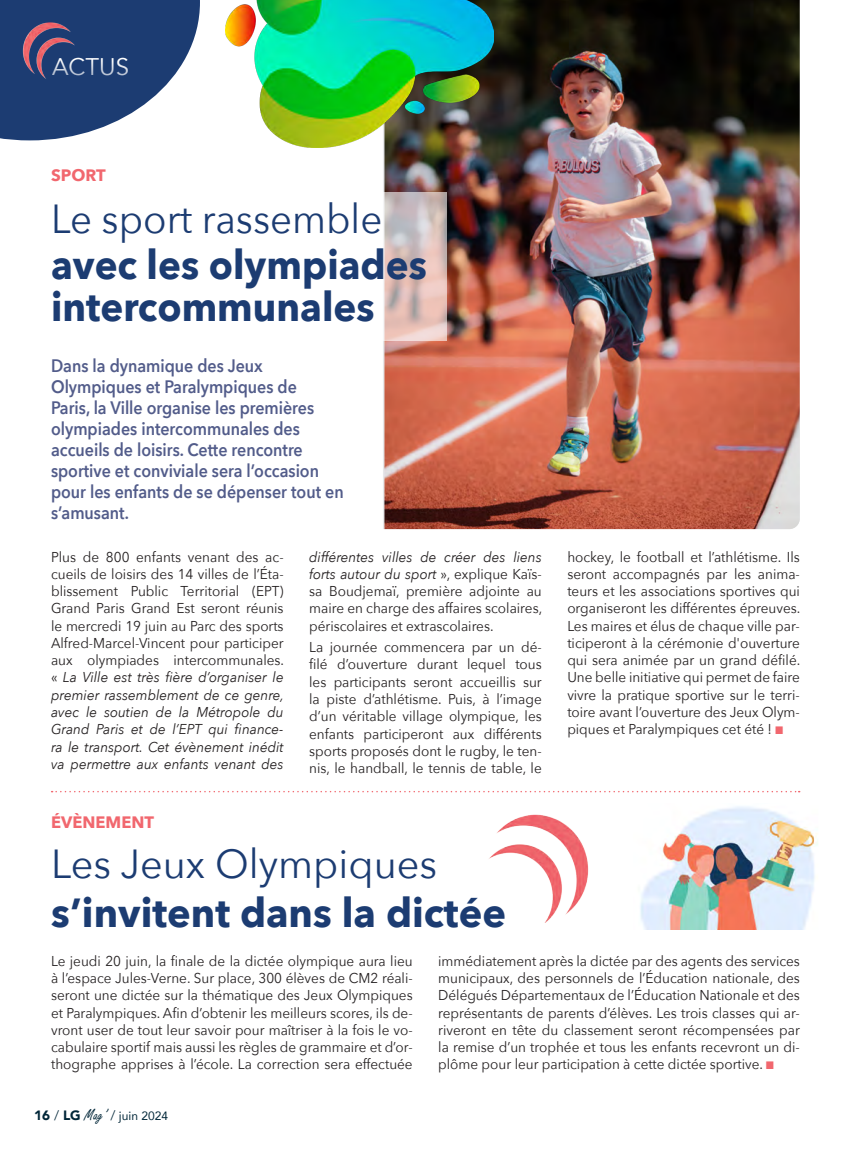
<style>
.page{position:relative;width:851px;height:1149px;background:#fff}
.page>*{position:absolute;margin:0;border:0;box-sizing:border-box;transform-origin:0 0}
.t1{font:700 40.5px/42px "Avenir Next";color:#1c3c72;scale:.95 1}
.t2{font:700 40.5px "Avenir Next";color:#1c3c72}
.t3{font:40.5px "Avenir Next";color:#1c3c72}
.t4{font:40.5px "Avenir Next";color:#1c3c72;scale:.95 1}
.t5{font:24px "Avenir";color:#fff}
.t6{font:600 18px/21px "Avenir Next";color:#525c8a;scale:.89 1}
.t7{font:700 16.5px "Avenir Next";color:#f1676e}
.t8{font:14.25px/17.2px "Avenir Next";color:#231f20;text-align:justify;scale:.95 1}
.t9{font:12px "Avenir";color:#002638}
.s1{font-style:italic}
.s2{font-family:"Monotype Sorts";font-size:10.5px;color:#f1676e}
.s3{font-weight:900;font-size:13.5px}
.s4{font-weight:300;font-size:13.5px}
.s5{font-family:"Freestyle Script";font-size:16.5px}
</style>
<div class="page">
<img style="left:384px;top:0;width:415px;height:529px">
<img style="left:489px;top:814px;width:100px;height:108px">
<svg style="left:0;top:0;width:200px;height:140px"></svg>
<img style="left:21px;top:22px;width:65px;height:58px">
<svg style="left:52px;top:790px;width:747px;height:2px"></svg>
<img style="left:640px;top:806px;width:178px;height:122px">
<div style="left:0;top:192px;width:446px;height:148px;background:#fff"></div>
<img style="left:225px;top:0;width:268px;height:148px">
<h2 class="t5" style="left:52px;top:52px;width:78px">ACTUS</h2>
<p class="t7" style="left:51px;top:160px;width:56px">SPORT</p>
<h1 class="t4" style="left:51px;top:184px;width:350px">Le sport rassemble</h1>
<h1 class="t1" style="left:51px;top:243px;width:397px">avec les olympiades intercommunales</h1>
<p class="t6" style="left:51px;top:354px;width:330px">Dans la dynamique des Jeux<br>Olympiques et Paralympiques de<br>Paris, la Ville organise les premières olympiades intercommunales des accueils de loisirs. Cette rencontre sportive et conviviale sera l’occasion pour les enfants de se dépenser tout en s’amusant.</p>
<p class="t8" style="left:51px;top:547px;width:247px">Plus de 800 enfants venant des ac&shy;cueils de loisirs des 14 villes de l’Éta&shy;blissement Public Territorial (EPT)<br>Grand Paris Grand Est seront réunis le mercredi 19 juin au Parc des sports Alfred-Marcel-Vincent pour participer aux olympiades intercommunales. « <span class="s1">La Ville est très fière d’organiser le premier rassemblement de ce genre, avec le soutien de la Métropole du Grand Paris et de l’EPT qui finance&shy;ra le transport. Cet évènement inédit va permettre aux enfants venant des</span></p>
<p class="t8" style="left:309px;top:547px;width:247px"><span class="s1">différentes villes de créer des liens forts autour du sport</span> », explique Kaïs&shy;sa Boudjemaï, première adjointe au maire en charge des affaires scolaires, périscolaires et extrascolaires.</p>
<p class="t8" style="left:309px;top:637px;width:246px">La journée commencera par un dé&shy;filé d’ouverture durant lequel tous les participants seront accueillis sur la piste d’athlétisme. Puis, à l’image d’un véritable village olympique, les enfants participeront aux différents sports proposés dont le rugby, le ten&shy;nis, le handball, le tennis de table, le</p>
<p class="t7" style="left:51px;top:807px;width:104px">ÉVÈNEMENT</p>
<h1 class="t3" style="left:51px;top:829px;width:387px">Les Jeux Olympiques</h1>
<h1 class="t2" style="left:51px;top:877px;width:456px">s’invitent dans la dictée</h1>
<p class="t8" style="left:567px;top:547px;width:247px">hockey, le football et l’athlétisme. Ils seront accompagnés par les anima&shy;teurs et les associations sportives qui organiseront les différentes épreuves.<br>Les maires et élus de chaque ville par&shy;ticiperont à la cérémonie d'ouverture qui sera animée par un grand défilé.<br>Une belle initiative qui permet de faire vivre la pratique sportive sur le terri&shy;toire avant l’ouverture des Jeux Olym&shy;piques et Paralympiques cet été ! <span class="s2">n</span></p>
<p class="t8" style="left:51px;top:951px;width:382px">Le jeudi 20 juin, la finale de la dictée olympique aura lieu à l’espace Jules-Verne. Sur place, 300 élèves de CM2 réali&shy;seront une dictée sur la thématique des Jeux Olympiques et Paralympiques. Afin d’obtenir les meilleurs scores, ils de&shy;vront user de tout leur savoir pour maîtriser à la fois le vo&shy;cabulaire sportif mais aussi les règles de grammaire et d’or&shy;thographe apprises à l’école. La correction sera effectuée</p>
<p class="t8" style="left:438px;top:951px;width:382px">immédiatement après la dictée par des agents des services municipaux, des personnels de l’Éducation nationale, des Délégués Départementaux de l’Éducation Nationale et des représentants de parents d’élèves. Les trois classes qui ar&shy;riveront en tête du classement seront récompensées par la remise d’un trophée et tous les enfants recevront un di&shy;plôme pour leur participation à cette dictée sportive. <span class="s2">n</span></p>
<p class="t9" style="left:34px;top:1105px;width:135px"><span class="s3">16</span> <span class="s4">/</span> <span class="s3">LG</span> <span class="s5">Mag’</span> <span class="s4">/</span> juin 2024</p>
</div>
